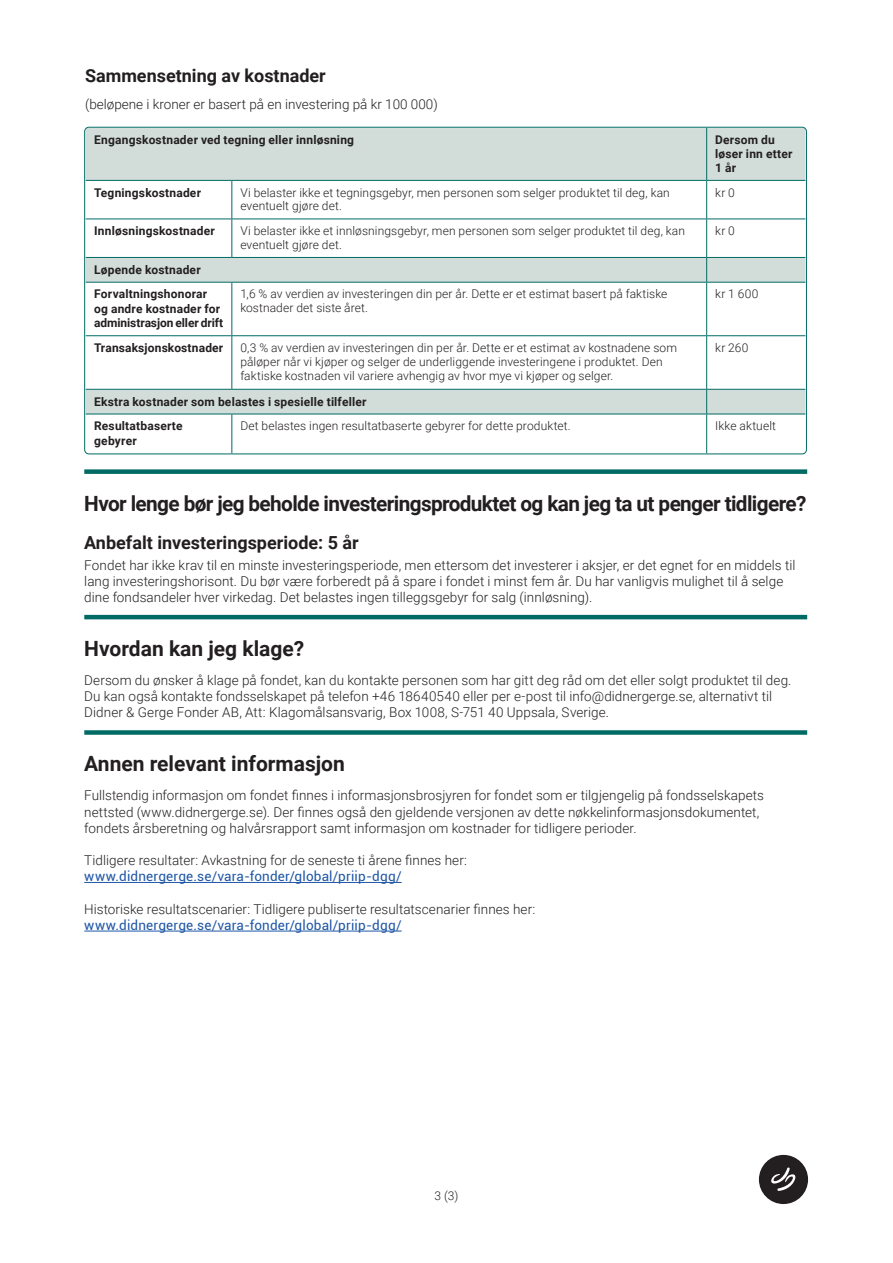
<style>
.page{position:relative;width:893px;height:1263px;background:#fff}
.page>*{position:absolute;margin:0;border:0;box-sizing:border-box;transform-origin:0 0}
.t1{font:700 21px "Roboto";letter-spacing:-.03em;color:#231f20}
.t2{font:700 21px "Roboto";color:#231f20}
.t3{font:700 18px "Roboto";color:#231f20}
.t4{font:300 13.5px/16.2px "Roboto";letter-spacing:.005em;color:#231f20}
.t5{font:13.5px "Roboto";letter-spacing:.015em;color:#1e56a6}
.t6{font:300 12px/13.8px "Roboto";letter-spacing:.01em;color:#231f20}
.t7{font:700 12px/13.8px "Roboto";letter-spacing:.015em;color:#231f20}
.t8{font:700 12px/14.4px "Roboto";letter-spacing:-.005em;color:#231f20}
</style>
<div class="page">
<svg style="left:758px;top:1154px;width:51px;height:50px"></svg>
<div style="left:86px;top:129px;width:719px;height:51px;background:#d2ddda"></div>
<svg style="left:86px;top:181px;width:719px;height:271px"></svg>
<hr style="left:231px;top:181px;width:1px;height:38px;background:#006a64">
<hr style="left:231px;top:219px;width:1px;height:38px;background:#006a64">
<hr style="left:231px;top:283px;width:1px;height:52px;background:#006a64">
<hr style="left:231px;top:336px;width:1px;height:53px;background:#006a64">
<hr style="left:231px;top:414px;width:1px;height:39px;background:#006a64">
<hr style="left:706px;top:128px;width:1px;height:52px;background:#006a64">
<hr style="left:86px;top:180px;width:146px;height:1px;background:#006a64">
<hr style="left:232px;top:180px;width:475px;height:1px;background:#006a64">
<hr style="left:707px;top:180px;width:98px;height:1px;background:#006a64">
<hr style="left:706px;top:181px;width:1px;height:38px;background:#006a64">
<hr style="left:86px;top:219px;width:146px;height:1px;background:#006a64">
<hr style="left:232px;top:219px;width:475px;height:1px;background:#006a64">
<hr style="left:707px;top:219px;width:98px;height:1px;background:#006a64">
<hr style="left:706px;top:219px;width:1px;height:38px;background:#006a64">
<hr style="left:86px;top:257px;width:146px;height:1px;background:#006a64">
<hr style="left:232px;top:257px;width:475px;height:1px;background:#006a64">
<hr style="left:707px;top:257px;width:98px;height:1px;background:#006a64">
<svg style="left:706px;top:258px;width:1px;height:24px"></svg>
<hr style="left:86px;top:282px;width:146px;height:1px;background:#006a64">
<hr style="left:232px;top:282px;width:475px;height:1px;background:#006a64">
<hr style="left:707px;top:282px;width:98px;height:1px;background:#006a64">
<hr style="left:706px;top:283px;width:1px;height:52px;background:#006a64">
<hr style="left:86px;top:335px;width:146px;height:1px;background:#006a64">
<hr style="left:232px;top:335px;width:475px;height:1px;background:#006a64">
<hr style="left:707px;top:335px;width:98px;height:1px;background:#006a64">
<hr style="left:706px;top:336px;width:1px;height:53px;background:#006a64">
<hr style="left:86px;top:389px;width:146px;height:1px;background:#006a64">
<hr style="left:232px;top:389px;width:475px;height:1px;background:#006a64">
<hr style="left:707px;top:389px;width:98px;height:1px;background:#006a64">
<svg style="left:706px;top:390px;width:1px;height:24px"></svg>
<hr style="left:86px;top:414px;width:146px;height:1px;background:#006a64">
<hr style="left:232px;top:414px;width:475px;height:1px;background:#006a64">
<hr style="left:707px;top:414px;width:98px;height:1px;background:#006a64">
<hr style="left:706px;top:414px;width:1px;height:39px;background:#006a64">
<div style="left:84px;top:469px;width:723px;height:5px;background:#006a64"></div>
<hr style="left:84px;top:615px;width:723px;height:4px;background:#006a64">
<div style="left:84px;top:730px;width:723px;height:5px;background:#006a64"></div>
<hr style="left:84px;top:882px;width:318px;height:1px;background:#1e56a6">
<hr style="left:84px;top:931px;width:318px;height:1px;background:#1e56a6">
<h2 class="t3" style="left:85px;top:63px;width:242px">Sammensetning av kostnader</h2>
<p class="t4" style="left:85px;top:96px;width:354px">(beløpene i kroner er basert på en investering på kr 100 000)</p>
<p class="t7" style="left:94px;top:133px;width:261px">Engangskostnader ved tegning eller innløsning</p>
<p class="t7" style="left:715px;top:133px;width:79px">Dersom du løser inn etter<br>1 år</p>
<p class="t7" style="left:94px;top:185px;width:108px">Tegningskostnader</p>
<p class="t6" style="left:240px;top:185px;width:431px">Vi belaster ikke et tegningsgebyr, men personen som selger produktet til deg, kan eventuelt gjøre det.</p>
<p class="t6" style="left:715px;top:185px;width:21px">kr 0</p>
<p class="t7" style="left:94px;top:224px;width:122px">Innløsningskostnader</p>
<p class="t6" style="left:240px;top:224px;width:446px">Vi belaster ikke et innløsningsgebyr, men personen som selger produktet til deg, kan eventuelt gjøre det.</p>
<p class="t6" style="left:715px;top:224px;width:21px">kr 0</p>
<p class="t7" style="left:94px;top:257px;width:115px;line-height:24.8px">Løpende kostnader<br>Forvaltningshonorar</p>
<p class="t8" style="left:94px;top:301px;width:131px">og andre kostnader for administrasjon eller drift</p>
<p class="t6" style="left:240px;top:287px;width:429px">1,6 % av verdien av investeringen din per år. Dette er et estimat basert på faktiske kostnader det siste året.</p>
<p class="t6" style="left:715px;top:287px;width:45px">kr 1 600</p>
<p class="t7" style="left:94px;top:340px;width:131px">Transaksjonskostnader</p>
<p class="t6" style="left:240px;top:340px;width:438px">0,3 % av verdien av investeringen din per år. Dette er et estimat av kostnadene som påløper når vi kjøper og selger de underliggende investeringene i produktet. Den faktiske kostnaden vil variere avhengig av hvor mye vi kjøper og selger.</p>
<p class="t6" style="left:715px;top:340px;width:35px">kr 260</p>
<p class="t7" style="left:94px;top:388px;width:274px;line-height:24.8px">Ekstra kostnader som belastes i spesielle tilfeller<br>Resultatbaserte</p>
<p class="t7" style="left:94px;top:433px;width:44px">gebyrer</p>
<p class="t6" style="left:240px;top:419px;width:332px">Det belastes ingen resultatbaserte gebyrer for dette produktet.</p>
<p class="t6" style="left:715px;top:419px;width:62px">Ikke aktuelt</p>
<h1 class="t1" style="left:84px;top:488px;width:724px">Hvor lenge bør jeg beholde investeringsproduktet og kan jeg ta ut penger tidligere?</h1>
<h2 class="t3" style="left:84px;top:530px;width:276px">Anbefalt investeringsperiode: 5 år</h2>
<p class="t4" style="left:84px;top:556px;width:713px">Fondet har ikke krav til en minste investeringsperiode, men ettersom det investerer i aksjer, er det egnet for en middels til lang investeringshorisont. Du bør være forberedt på å spare i fondet i minst fem år. Du har vanligvis mulighet til å selge dine fondsandeler hver virkedag. Det belastes ingen tilleggsgebyr for salg (innløsning).</p>
<h1 class="t2" style="left:84px;top:634px;width:222px">Hvordan kan jeg klage?</h1>
<p class="t4" style="left:84px;top:672px;width:709px">Dersom du ønsker å klage på fondet, kan du kontakte personen som har gitt deg råd om det eller solgt produktet til deg.<br>Du kan også kontakte fondsselskapet på telefon +46 18640540 eller per e-post til info@didnergerge.se, alternativt til<br>Didner &amp; Gerge Fonder AB, Att: Klagomålsansvarig, Box 1008, S-751 40 Uppsala, Sverige.</p>
<h1 class="t2" style="left:84px;top:749px;width:262px">Annen relevant informasjon</h1>
<p class="t4" style="left:84px;top:787px;width:681px">Fullstendig informasjon om fondet finnes i informasjonsbrosjyren for fondet som er tilgjengelig på fondsselskapets nettsted (www.didnergerge.se). Der finnes også den gjeldende versjonen av dette nøkkelinformasjonsdokumentet, fondets årsberetning og halvårsrapport samt informasjon om kostnader for tidligere perioder.</p>
<p class="t4" style="left:84px;top:852px;width:384px">Tidligere resultater: Avkastning for de seneste ti årene finnes her:</p>
<p class="t5" style="left:84px;top:867px;width:319px">www.didnergerge.se/vara-fonder/global/priip-dgg/</p>
<p class="t4" style="left:84px;top:900px;width:453px">Historiske resultatscenarier: Tidligere publiserte resultatscenarier finnes her:</p>
<p class="t5" style="left:84px;top:916px;width:319px">www.didnergerge.se/vara-fonder/global/priip-dgg/</p>
<p class="t6" style="left:434px;top:1188px;width:25px">3 (3)</p>
</div>
